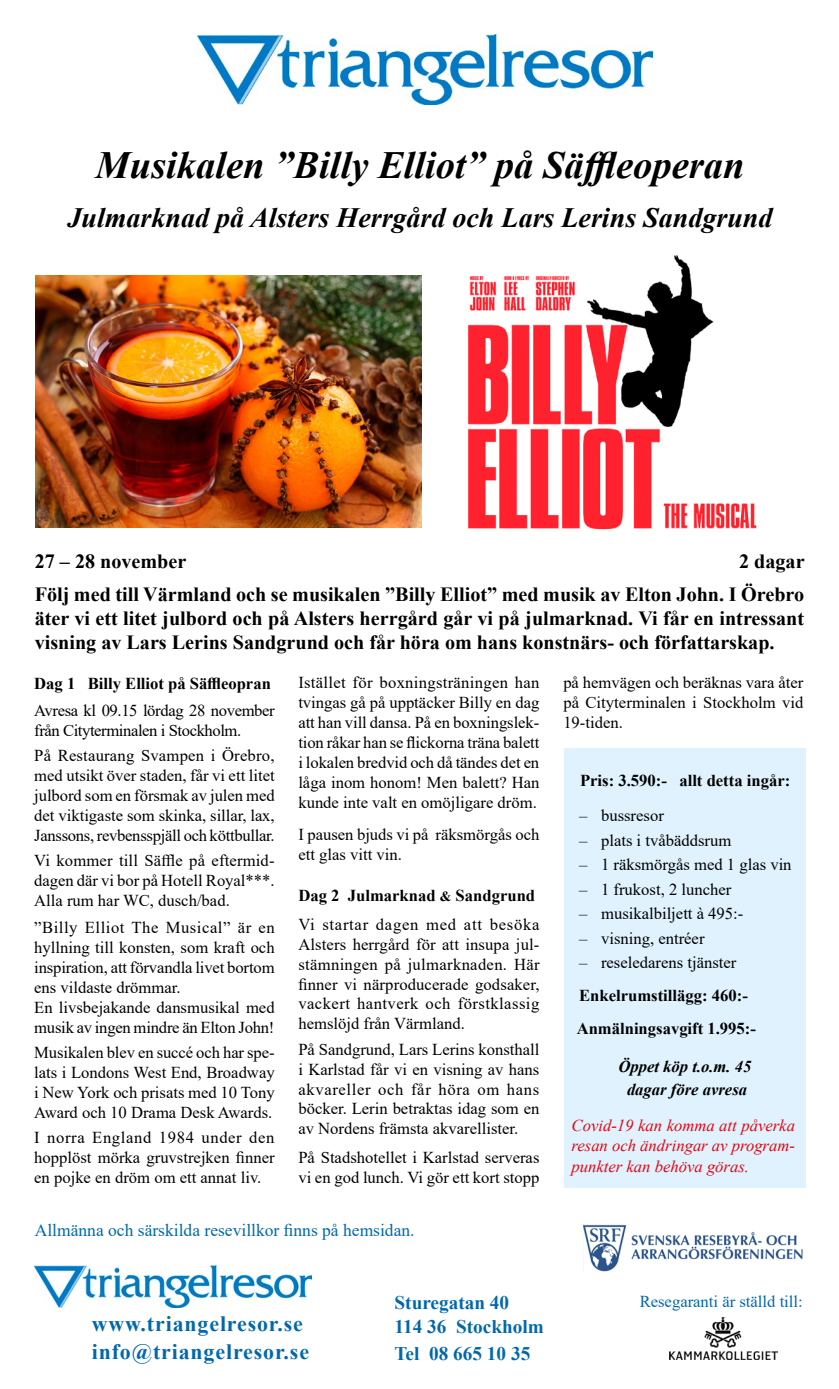
<style>
.page{position:relative;width:839px;height:1389px;background:#fff}
.page>*{position:absolute;margin:0;border:0;box-sizing:border-box;transform-origin:0 0}
.t1{font:italic 700 38.5px "Times New Roman";color:#000}
.t2{font:italic 700 28px "Times New Roman";color:#000}
.t3{font:700 21.88px/28px "Times New Roman";letter-spacing:.04em;color:#0068ad}
.t4{font:700 20.12px/32.9px "Times New Roman";color:#000;text-align:right}
.t5{font:700 19.25px/26.2px "Times New Roman";color:#0068ad}
.t6{font:17.5px "Times New Roman";color:#0068ad}
.t7{font:16.62px/19.9px "Times New Roman";color:#000;text-align:justify}
.t8{font:700 16.62px/32.2px "Times New Roman";color:#000}
.t9{font:italic 16.62px/20.5px "Times New Roman";color:#e30613;text-align:justify}
.t10{font:16.62px/19.9px "Times New Roman";letter-spacing:-.025em;color:#000}
.t11{font:16.62px/28.7px "Times New Roman";letter-spacing:.045em;color:#000}
.t12{font:italic 700 16.62px/22.8px "Times New Roman";color:#000;text-align:center}
.t13{font:16.62px "Times New Roman";color:#0068ad}
.s1{font-weight:700}
.s2{font-weight:700;font-size:14px}
.s3{font-size:17.5px}
</style>
<div class="page">
<div style="left:564px;top:748px;width:241px;height:440px;background:#dff2fd"></div>
<img style="left:35px;top:276px;width:386px;height:252px">
<img style="left:468px;top:255px;width:289px;height:275px">
<img style="left:197px;top:35px;width:455px;height:69px">
<img style="left:669px;top:1318px;width:107px;height:42px">
<img style="left:583px;top:1224px;width:220px;height:48px">
<img style="left:34px;top:1266px;width:277px;height:42px">
<h1 class="t1" style="left:95px;top:138px;width:650px">Musikalen ”Billy Elliot” på Säffleoperan</h1>
<h2 class="t2" style="left:67px;top:198px;width:706px">Julmarknad på Alsters Herrgård och Lars Lerins Sandgrund</h2>
<p class="t4" style="left:35px;top:544px;width:771px">2 dagar<br>Följ med till Värmland och se musikalen ”Billy Elliot” med musik av Elton John. I Örebro</p>
<p class="t4" style="left:35px;top:605px;width:770px;line-height:24.2px;text-align:left">äter vi ett litet julbord och på Alsters herrgård går vi på julmarknad. Vi får en intressant visning av Lars Lerins Sandgrund och får höra om hans konstnärs- och författarskap.</p>
<p class="t4" style="left:35px;top:544px;width:153px">27 – 28 november</p>
<p class="t8" style="left:34px;top:666px;width:238px">Dag 1 Billy Elliot på Säffleopran</p>
<p class="t10" style="left:34px;top:700px;width:242px">Avresa kl 09.15 lördag 28 november från Cityterminalen i Stockholm.</p>
<p class="t7" style="left:34px;top:745px;width:242px">På Restaurang Svampen i Örebro, med utsikt över staden, får vi ett litet julbord som en försmak av julen med det viktigaste som skinka, sillar, lax, Janssons, revbensspjäll och köttbullar.</p>
<p class="t7" style="left:34px;top:850px;width:242px">Vi kommer till Säffle på eftermid&shy;dagen där vi bor på Hotell Royal***.<br>Alla rum har WC, dusch/bad.</p>
<p class="t7" style="left:34px;top:917px;width:242px;text-align:left">”Billy Elliot The Musical” är en hyllning till konsten, som kraft och inspiration, att förvandla livet bortom ens vildaste drömmar.<br>En livsbejakande dansmusikal med musik av ingen mindre än Elton John!</p>
<p class="t7" style="left:34px;top:1042px;width:242px">Musikalen blev en succé och har spe&shy;lats i Londons West End, Broadway i New York och prisats med 10 Tony Award och 10 Drama Desk Awards.</p>
<p class="t7" style="left:34px;top:1127px;width:242px">I norra England 1984 under den hopplöst mörka gruvstrejken finner en pojke en dröm om ett annat liv.</p>
<p class="t7" style="left:298px;top:672px;width:242px">Istället för boxningsträningen han tvingas gå på upptäcker Billy en dag att han vill dansa. På en boxningslek&shy;tion råkar han se flickorna träna balett i lokalen bredvid och då tändes det en låga inom honom! Men balett? Han kunde inte valt en omöjligare dröm.</p>
<p class="t7" style="left:298px;top:824px;width:242px">I pausen bjuds vi på räksmörgås och ett glas vitt vin.</p>
<p class="t11" style="left:298px;top:881px;width:242px"><span class="s1">Dag 2 Julmarknad</span> <span class="s2">&amp;</span> <span class="s1">Sandgrund<br></span>Vi startar dagen med att besöka</p>
<p class="t7" style="left:298px;top:934px;width:243px">Alsters herrgård för att insupa jul&shy;stämningen på julmarknaden. Här finner vi närproducerade godsaker, vackert hantverk och förstklassig hemslöjd från Värmland.</p>
<p class="t7" style="left:298px;top:1039px;width:242px">På Sandgrund, Lars Lerins konsthall i Karlstad får vi en visning av hans akvareller och får höra om hans böcker. Lerin betraktas idag som en av Nordens främsta akvarellister.</p>
<p class="t7" style="left:298px;top:1147px;width:242px">På Stadshotellet i Karlstad serveras vi en god lunch. Vi gör ett kort stopp</p>
<p class="t6" style="left:35px;top:1218px;width:381px">Allmänna och särskilda resevillkor finns på hemsidan.</p>
<p class="t7" style="left:563px;top:672px;width:241px">på hemvägen och beräknas vara åter på Cityterminalen i Stockholm vid 19-tiden.</p>
<p class="t8" style="left:580px;top:764px;width:212px">Pris: 3.590:- allt detta ingår:</p>
<p class="t7" style="left:579px;top:805px;width:86px">– bussresor</p>
<p class="t7" style="left:579px;top:829px;width:154px">– plats i tvåbäddsrum</p>
<p class="t7" style="left:579px;top:854px;width:214px">– 1 räksmörgås med 1 glas vin</p>
<p class="t7" style="left:579px;top:878px;width:154px">– 1 frukost, 2 luncher</p>
<p class="t7" style="left:579px;top:903px;width:166px">– musikalbiljett à 495:-</p>
<p class="t7" style="left:579px;top:927px;width:127px">– visning, entréer</p>
<p class="t7" style="left:579px;top:952px;width:159px">– reseledarens tjänster</p>
<p class="t8" style="left:576px;top:979px;width:181px">Enkelrumstillägg: 460:-<br>Anmälningsavgift 1.995:-</p>
<p class="t12" style="left:618px;top:1055px;width:134px">Öppet köp t.o.m. 45 dagar före avresa</p>
<p class="t9" style="left:571px;top:1115px;width:225px">Covid-19 kan komma att påverka resan och ändringar av program&shy;punkter kan behöva göras<span class="s3">.</span></p>
<h3 class="t3" style="left:92px;top:1309px;width:219px">www.triangelresor.se info@triangelresor.se</h3>
<p class="t5" style="left:394px;top:1289px;width:116px">Sturegatan 40</p>
<p class="t13" style="left:639px;top:1290px;width:165px">Resegaranti är ställd till:</p>
<p class="t5" style="left:394px;top:1313px;width:151px">114 36 Stockholm<br>Tel 08 665 10 35</p>
</div>
